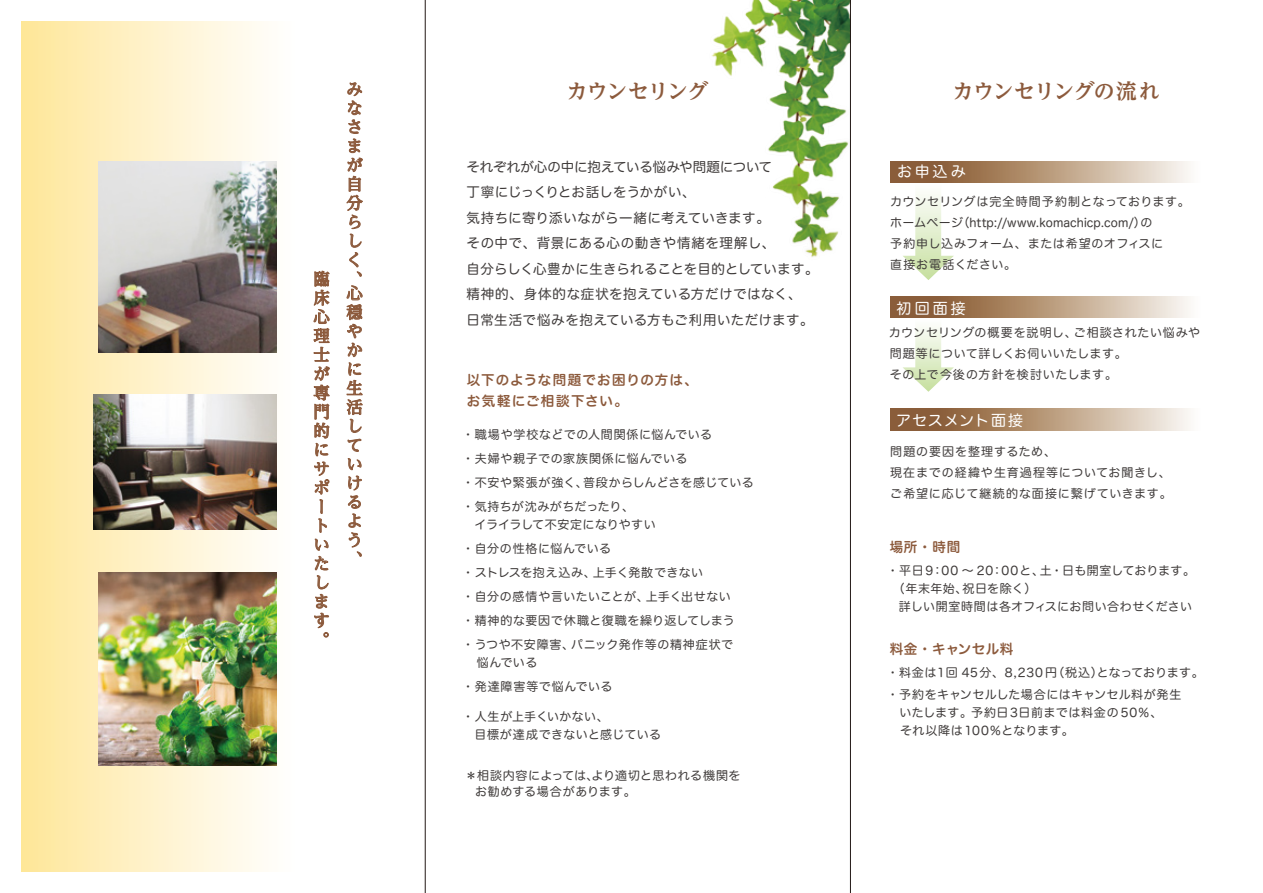
<style>
.page{position:relative;width:1263px;height:893px;background:#fff}
.page>*{position:absolute;margin:0;border:0;box-sizing:border-box;transform-origin:0 0}
.t1{font:700 21px "Reim Ythz Pro";letter-spacing:-.02em;color:#8c5a3c}
.t2{font:700 21px "Reim Ythz Pro";letter-spacing:-.05em;color:#8c5a3c}
.t3{font:500 16.5px/18.9px "Reim Yonz Pro";color:#8c5a3c}
.t4{font:15px "Hira Maru Std W4";letter-spacing:.15em;color:#fff}
.t5{font:15px "Hira Maru Std W4";letter-spacing:.06em;color:#fff}
.t6{font:13.5px/25.5px "Hira Maru Std W4";letter-spacing:.02em;color:#3e3a39}
.t7{font:13.5px/21px "Hira Maru Std W6";letter-spacing:.065em;color:#8c5a3c}
.t8{font:13.5px "Hira Maru Std W6";letter-spacing:.035em;color:#8c5a3c}
.t9{font:12px/24px "Hira Maru Std W4";letter-spacing:.04em;color:#3e3a39}
.t10{font:12px/21px "Hira Maru Std W4";letter-spacing:.075em;color:#3e3a39}
</style>
<div class="page">
<img style="left:711px;top:0;width:139px;height:264px">
<div style="left:21px;top:21px;width:275px;height:850px;background:linear-gradient(to right,#fee69a,#fff)"></div>
<svg style="left:902px;top:182px;width:52px;height:98px"></svg>
<svg style="left:903px;top:327px;width:51px;height:65px"></svg>
<svg style="left:890px;top:161px;width:300px;height:21px;background:#b89a7f"></svg>
<svg style="left:890px;top:297px;width:300px;height:21px;background:#b89a7f"></svg>
<svg style="left:890px;top:409px;width:300px;height:21px;background:#b89a7f"></svg>
<img style="left:98px;top:161px;width:179px;height:191px">
<img style="left:93px;top:394px;width:184px;height:136px">
<img style="left:98px;top:573px;width:179px;height:193px">
<svg style="left:346px;top:82px;width:17px;height:195px"></svg>
<svg style="left:346px;top:285px;width:17px;height:148px"></svg>
<svg style="left:348px;top:439px;width:13px;height:13px"></svg>
<svg style="left:347px;top:458px;width:15px;height:99px"></svg>
<svg style="left:313px;top:271px;width:17px;height:262px"></svg>
<svg style="left:314px;top:539px;width:15px;height:98px"></svg>
<hr style="left:425px;top:0;width:1px;height:893px;background:#221815">
<hr style="left:850px;top:0;width:1px;height:893px;background:#221815">
<h2 class="t3" style="left:313px;top:269px;width:18px">臨床心理士が専門的にサポートいたします</h2>
<h2 class="t3" style="left:346px;top:79px;width:18px">みなさまが自分らしく、</h2>
<h2 class="t3" style="left:346px;top:283px;width:17px">心穏やかに生活していけるよう、</h2>
<h1 class="t2" style="left:566px;top:74px;width:143px">カウンセリング</h1>
<p class="t6" style="left:467px;top:154px;width:354px">それぞれが心の中に抱えている悩みや問題について<br>丁寧にじっくりとお話しをうかがい、<br>気持ちに寄り添いながら一緒に考えていきます。<br>その中で、背景にある心の動きや情緒を理解し、<br>自分らしく心豊かに生きられることを目的としています。精神的、身体的な症状を抱えている方だけではなく、<br>日常生活で悩みを抱えている方もご利用いただけます。</p>
<p class="t7" style="left:467px;top:370px;width:233px">以下のような問題でお困りの方は、お気軽にご相談下さい。</p>
<p class="t9" style="left:462px;top:423px;width:293px">・職場や学校などでの人間関係に悩んでいる<br>・夫婦や親子での家族関係に悩んでいる<br>・不安や緊張が強く、普段からしんどさを感じている・気持ちが沈みがちだったり、</p>
<p class="t9" style="left:462px;top:513px;width:274px;text-indent:12px">イライラして不安定になりやすい<br>・自分の性格に悩んでいる<br>・ストレスを抱え込み、上手く発散できない<br>・自分の感情や言いたいことが、上手く出せない・精神的な要因で休職と復職を繰り返してしまう・うつや不安障害、パニック発作等の精神症状で</p>
<p class="t9" style="left:462px;top:651px;width:152px;text-indent:15px">悩んでいる<br>・発達障害等で悩んでいる</p>
<p class="t9" style="left:474px;top:708px;width:188px;line-height:18px;text-indent:-12px">・人生が上手くいかない、<br>目標が達成できないと感じている</p>
<p class="t9" style="left:475px;top:767px;width:267px;line-height:16.5px;text-indent:-10px">＊相談内容によっては、より適切と思われる機関をお勧めする場合があります。</p>
<h1 class="t1" style="left:952px;top:74px;width:209px">カウンセリングの流れ</h1>
<p class="t4" style="left:897px;top:160px;width:70px">お申込み</p>
<p class="t9" style="left:890px;top:191px;width:301px;line-height:21px">カウンセリングは完全時間予約制となっております。ホームページ（http://www.komachicp.com/）の<br>予約申し込みフォーム、または希望のオフィスに<br>直接お電話ください。</p>
<p class="t4" style="left:897px;top:297px;width:71px">初回面接</p>
<p class="t9" style="left:889px;top:322px;width:313px;line-height:21px">カウンセリングの概要を説明し、ご相談されたい悩みや問題等について詳しくお伺いいたします。<br>その上で今後の方針を検討いたします。</p>
<p class="t5" style="left:896px;top:409px;width:129px">アセスメント面接</p>
<p class="t10" style="left:890px;top:441px;width:283px">問題の要因を整理するため、<br>現在までの経緯や生育過程等についてお聞きし、ご希望に応じて継続的な面接に繋げていきます。</p>
<p class="t7" style="left:890px;top:537px;width:72px">場所・時間</p>
<p class="t9" style="left:887px;top:559px;width:310px">・平日9：00 ～ 20：00と、土・日も開室しております。</p>
<p class="t9" style="left:893px;top:577px;width:145px">（年末年始、祝日を除く）</p>
<p class="t9" style="left:899px;top:595px;width:295px">詳しい開室時間は各オフィスにお問い合わせください</p>
<p class="t8" style="left:890px;top:639px;width:125px">料金・キャンセル料</p>
<p class="t9" style="left:887px;top:661px;width:319px;line-height:22.5px">・料金は1回 45分、8,230円（税込）となっております。・予約をキャンセルした場合にはキャンセル料が発生</p>
<p class="t9" style="left:899px;top:704px;width:264px;line-height:18px">いたします。予約日3日前までは料金の 50％、それ以降は100％となります。</p>
</div>
